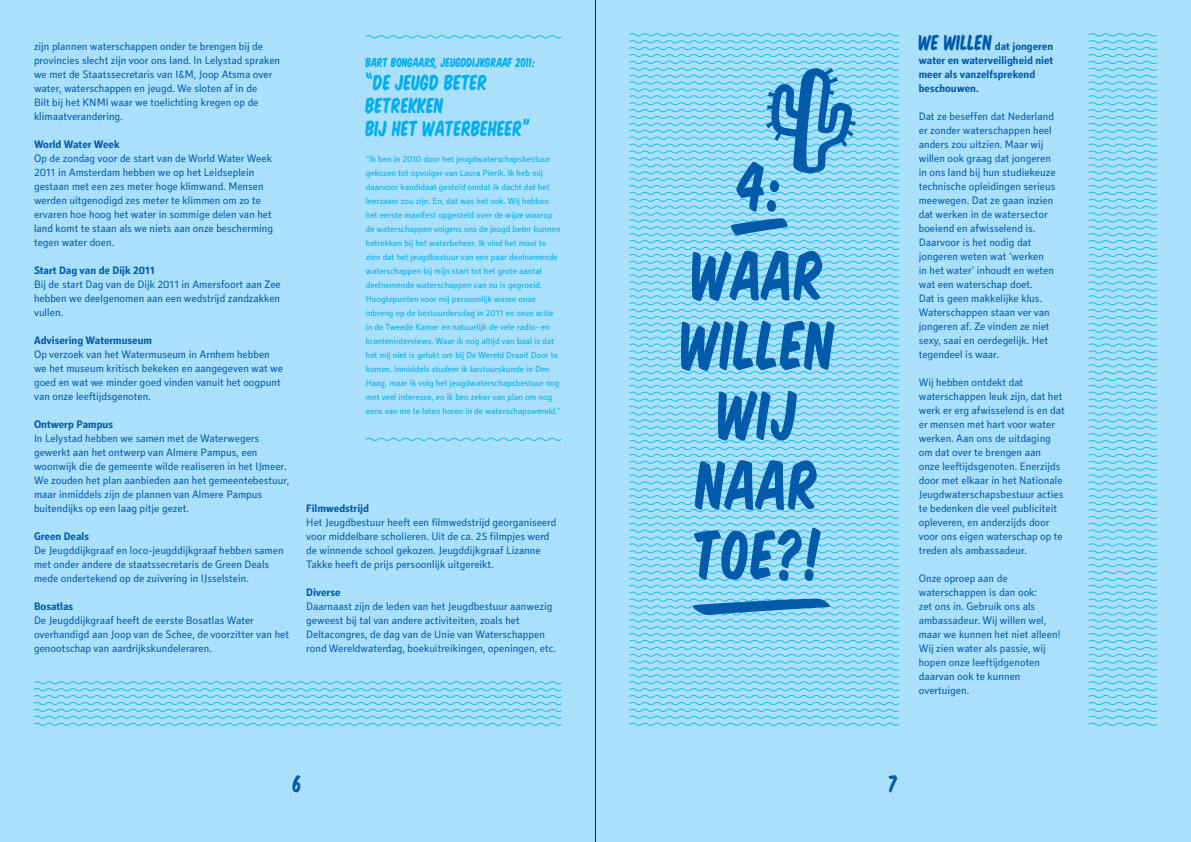
<style>
.page{position:relative;width:1191px;height:842px;background:#fff}
.page>*{position:absolute;margin:0;border:0;box-sizing:border-box;transform-origin:0 0}
.t1{font:63px/69.8px "Komika Title";letter-spacing:.01em;color:#015aaa;text-align:center}
.t2{font:22px "Komika Title";color:#015aaa}
.t3{font:20px/23px "Komika Title";color:#00aeef}
.t4{font:12px "Komika Title";color:#00aeef}
.t5{font:11px/14px "Secca Std Demo";color:#015aaa}
.t6{font:700 11px/14px "Secca Std Demo";color:#015aaa}
.t7{font:9px/14px "Secca Std Demo";color:#00aeef}
.s1{font-family:"Komika Title";font-weight:400;font-size:20px}
</style>
<div class="page">
<div style="left:0;top:0;width:595px;height:842px;background:#aae0f9"></div>
<div style="left:596px;top:0;width:595px;height:842px;background:#aae0f9"></div>
<svg style="left:629px;top:33px;width:270px;height:693px"></svg>
<hr style="left:595px;top:0;width:1px;height:842px;background:#231f20">
<svg style="left:365px;top:437px;width:197px;height:4px"></svg>
<svg style="left:365px;top:35px;width:197px;height:4px"></svg>
<svg style="left:33px;top:681px;width:529px;height:45px"></svg>
<svg style="left:1088px;top:33px;width:70px;height:693px"></svg>
<p class="t5" style="left:34px;top:40px;width:248px">zijn plannen waterschappen onder te brengen bij de provincies slecht zijn voor ons land. In Lelystad spraken we met de Staatssecretaris van I&amp;M, Joop Atsma over water, waterschappen en jeugd. We sloten af in de<br>Bilt bij het KNMI waar we toelichting kregen op de klimaatverandering.</p>
<p class="t6" style="left:34px;top:138px;width:87px">World Water Week</p>
<p class="t5" style="left:34px;top:152px;width:241px">Op de zondag voor de start van de World Water Week 2011 in Amsterdam hebben we op het Leidseplein gestaan met een zes meter hoge klimwand. Mensen werden uitgenodigd zes meter te klimmen om zo te ervaren hoe hoog het water in sommige delen van het land komt te staan als we niets aan onze bescherming tegen water doen.</p>
<p class="t6" style="left:34px;top:264px;width:122px">Start Dag van de Dijk 2011</p>
<p class="t5" style="left:34px;top:278px;width:248px;text-align:justify">Bij de start Dag van de Dijk 2011 in Amersfoort aan Zee hebben we deelgenomen aan een wedstrijd zandzakken vullen.</p>
<p class="t6" style="left:34px;top:334px;width:120px">Advisering Watermuseum</p>
<p class="t5" style="left:34px;top:348px;width:250px">Op verzoek van het Watermuseum in Arnhem hebben we het museum kritisch bekeken en aangegeven wat we goed en wat we minder goed vinden vanuit het oogpunt van onze leeftijdsgenoten.</p>
<p class="t6" style="left:34px;top:418px;width:81px">Ontwerp Pampus</p>
<p class="t5" style="left:34px;top:432px;width:257px">In Lelystad hebben we samen met de Waterwegers gewerkt aan het ontwerp van Almere Pampus, een woonwijk die de gemeente wilde realiseren in het IJmeer.<br>We zouden het plan aanbieden aan het gemeentebestuur, maar inmiddels zijn de plannen van Almere Pampus buitendijks op een laag pitje gezet.</p>
<p class="t6" style="left:34px;top:530px;width:56px">Green Deals</p>
<p class="t5" style="left:34px;top:544px;width:251px">De Jeugddijkgraaf en loco-jeugddijkgraaf hebben samen met onder andere de staatssecretaris de Green Deals mede ondertekend op de zuivering in IJsselstein.</p>
<p class="t6" style="left:34px;top:600px;width:41px">Bosatlas</p>
<p class="t5" style="left:34px;top:614px;width:257px">De Jeugddijkgraaf heeft de eerste Bosatlas Water overhandigd aan Joop van de Schee, de voorzitter van het genootschap van aardrijkskundeleraren.</p>
<p class="t4" style="left:366px;top:54px;width:171px">BART BONGAARS, JEUGDDIJKGRAAF 2011:</p>
<h3 class="t3" style="left:366px;top:70px;width:166px">“DE JEUGD BETER<br>BETREKKEN<br>BIJ HET WATERBEHEER”</h3>
<p class="t7" style="left:366px;top:152px;width:197px">“Ik ben in 2010 door het jeugdwaterschapsbestuur gekozen tot opvolger van Laura Pierik. Ik heb mij daarvoor kandidaat gesteld omdat ik dacht dat het leerzaam zou zijn. En, dat was het ook. Wij hebben het eerste manifest opgesteld over de wijze waarop de waterschappen volgens ons de jeugd beter kunnen betrekken bij het waterbeheer. Ik vind het mooi te zien dat het jeugdbestuur van een paar deelnemende waterschappen bij mijn start tot het grote aantal deelnemende waterschappen van nu is gegroeid.<br>Hoogtepunten voor mij persoonlijk waren onze inbreng op de bestuurdersdag in 2011 en onze actie in de Tweede Kamer en natuurlijk de vele radio- en kranteninterviews. Waar ik nog altijd van baal is dat het mij niet is gelukt om bij De Wereld Draait Door te komen. Inmiddels studeer ik bestuurskunde in Den Haag, maar ik volg het jeugdwaterschapsbestuur nog met veel interesse, en ik ben zeker van plan om nog eens van me te laten horen in de waterschapswereld.”</p>
<p class="t6" style="left:306px;top:502px;width:64px">Filmwedstrijd</p>
<p class="t5" style="left:306px;top:516px;width:252px">Het Jeugdbestuur heeft een filmwedstrijd georganiseerd voor middelbare scholieren. Uit de ca. 25 filmpjes werd de winnende school gekozen. Jeugddijkgraaf Lizanne Takke heeft de prijs persoonlijk uitgereikt.</p>
<p class="t6" style="left:306px;top:586px;width:36px">Diverse</p>
<p class="t5" style="left:306px;top:600px;width:251px">Daarnaast zijn de leden van het Jeugdbestuur aanwezig geweest bij tal van andere activiteiten, zoals het Deltacongres, de dag van de Unie van Waterschappen rond Wereldwaterdag, boekuitreikingen, openingen, etc.</p>
<h1 class="t1" style="left:738px;top:148px;width:47px">4:</h1>
<h1 class="t1" style="left:681px;top:237px;width:157px">WAAR<br>WILL EN<br>WIJ<br>NAAR<br>TOE?!</h1>
<p class="t6" style="left:918px;top:40px;width:136px"><span class="s1">WE WILLEN</span> dat jongeren water en waterveiligheid niet meer als vanzelfsprekend beschouwen.</p>
<p class="t5" style="left:918px;top:110px;width:138px">Dat ze beseffen dat Nederland er zonder waterschappen heel anders zou uitzien. Maar wij willen ook graag dat jongeren in ons land bij hun studiekeuze technische opleidingen serieus meewegen. Dat ze gaan inzien dat werken in de watersector boeiend en afwisselend is.<br>Daarvoor is het nodig dat jongeren weten wat ‘werken<br>in het water’ inhoudt en weten wat een waterschap doet.<br>Dat is geen makkelijke klus.<br>Waterschappen staan ver van jongeren af. Ze vinden ze niet sexy, saai en oerdegelijk. Het tegendeel is waar.</p>
<p class="t5" style="left:918px;top:376px;width:147px">Wij hebben ontdekt dat waterschappen leuk zijn, dat het werk er erg afwisselend is en dat er mensen met hart voor water werken. Aan ons de uitdaging om dat over te brengen aan onze leeftijdsgenoten. Enerzijds door met elkaar in het Nationale<br>Jeugdwaterschapsbestuur acties te bedenken die veel publiciteit opleveren, en anderzijds door voor ons eigen waterschap op te treden als ambassadeur.</p>
<p class="t5" style="left:918px;top:572px;width:143px">Onze oproep aan de waterschappen is dan ook:<br>zet ons in. Gebruik ons als ambassadeur. Wij willen wel, maar we kunnen het niet alleen!<br>Wij zien water als passie, wij hopen onze leeftijdgenoten daarvan ook te kunnen overtuigen.</p>
<h2 class="t2" style="left:293px;top:767px;width:10px">6</h2>
<h2 class="t2" style="left:888px;top:767px;width:11px">7</h2>
</div>
